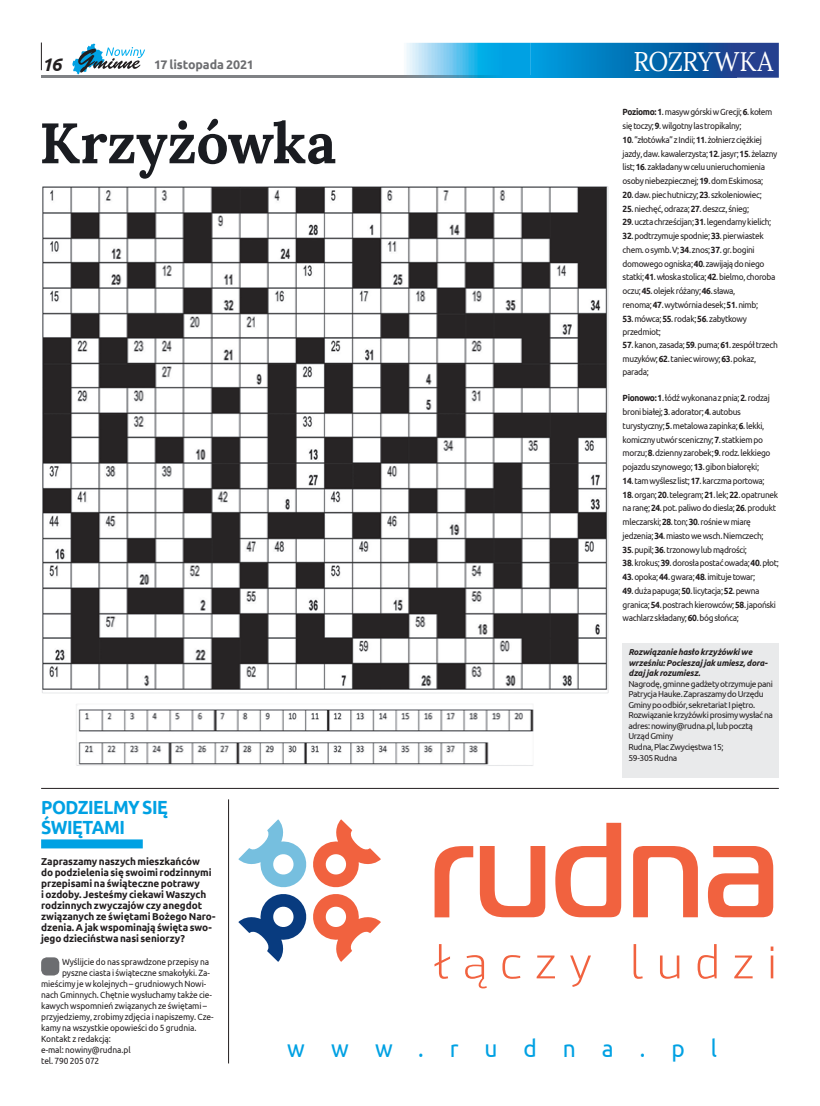
<style>
.page{position:relative;width:820px;height:1106px;background:#fff}
.page>*{position:absolute;margin:0;border:0;box-sizing:border-box;transform-origin:0 0}
.t1{font:700 56.9px "Lora";letter-spacing:-.005em;color:#1a1c21}
.t2{font:27px "Lora";letter-spacing:-.025em;color:#fff;scale:.93 1}
.t3{font:24.4px "Ubuntu";letter-spacing:1.14em;color:#00a1e3;scale:.93 1}
.t4{font:700 19px/20px "Ubuntu";letter-spacing:-.03em;color:#00a1e3;scale:.93 1}
.t5{font:italic 700 18.2px "Ubuntu";color:#231f20}
.t6{font:700 12.4px "Ubuntu";letter-spacing:-.01em;color:#6d6e71}
.t7{font:700 10px/11px "Ubuntu";letter-spacing:-.01em;color:#231f20}
.t8{font:9px/13.8px "Ubuntu";letter-spacing:-.04em;color:#231f20;scale:.93 1}
.t9{font:9px "Ubuntu";letter-spacing:-.01em;color:#231f20;scale:.93 1}
.t10{font:8.6px/10.6px "Ubuntu";letter-spacing:-.04em;color:#231f20}
.t11{font:italic 700 8.6px/10.6px "Ubuntu";letter-spacing:-.02em;color:#231f20}
.s1{font-weight:700}
</style>
<div class="page">
<hr style="left:41px;top:76px;width:695px;height:2px;background:#808285">
<svg style="left:41px;top:43px;width:1px;height:27px"></svg>
<svg style="left:72px;top:44px;width:73px;height:30px"></svg>
<svg style="left:404px;top:43px;width:126px;height:33px;background:#52bfeb"></svg>
<svg style="left:413px;top:76px;width:117px;height:2px"></svg>
<img style="left:530px;top:43px;width:248px;height:35px">
<img style="left:530px;top:76px;width:206px;height:2px">
<img style="left:42px;top:186px;width:566px;height:580px">
<div style="left:622px;top:643px;width:156px;height:134px;background:#e9eaeb"></div>
<hr style="left:41px;top:788px;width:737px;height:1px;background:#231f20">
<svg style="left:434px;top:846px;width:39px;height:71px"></svg>
<svg style="left:479px;top:846px;width:66px;height:71px"></svg>
<svg style="left:555px;top:822px;width:66px;height:95px"></svg>
<svg style="left:633px;top:846px;width:64px;height:71px"></svg>
<svg style="left:707px;top:846px;width:66px;height:71px"></svg>
<svg style="left:434px;top:944px;width:16px;height:34px"></svg>
<svg style="left:465px;top:955px;width:21px;height:33px"></svg>
<svg style="left:502px;top:955px;width:18px;height:23px"></svg>
<svg style="left:536px;top:955px;width:18px;height:23px"></svg>
<svg style="left:570px;top:955px;width:20px;height:32px"></svg>
<svg style="left:633px;top:944px;width:9px;height:34px"></svg>
<svg style="left:660px;top:955px;width:19px;height:23px"></svg>
<svg style="left:697px;top:944px;width:19px;height:34px"></svg>
<svg style="left:734px;top:955px;width:18px;height:23px"></svg>
<hr style="left:770px;top:955px;width:3px;height:23px;background:#f1623f">
<svg style="left:770px;top:946px;width:3px;height:4px"></svg>
<svg style="left:238px;top:819px;width:143px;height:142px"></svg>
<div style="left:41px;top:839px;width:102px;height:9px;background:#00a1e3"></div>
<div style="left:41px;top:957px;width:18px;height:18px;background:#6c6d70;border-radius:6px"></div>
<hr style="left:228px;top:799px;width:1px;height:264px;background:#231f20">
<h3 class="t5" style="left:42px;top:53px;width:21px">16</h3>
<h3 class="t6" style="left:154px;top:58px;width:101px">17 listopada 2021</h3>
<h2 class="t2" style="left:633px;top:41px;width:151px">ROZRYWKA</h2>
<h1 class="t1" style="left:39px;top:95px;width:298px">Krzyżówka</h1>
<p class="t8" style="left:622px;top:105px;width:162px"><span class="s1">Poziomo: 1</span>. masyw górski w Grecji; <span class="s1">6</span>. kołem się toczy; <span class="s1">9</span>. wilgotny las tropikalny;</p>
<p class="t8" style="left:622px;top:132px;width:168px"><span class="s1">10</span>. ”złotówka” z Indii; <span class="s1">11</span>. żołnierz ciężkiej jazdy, daw. kawalerzysta; <span class="s1">12</span>. jasyr; <span class="s1">15</span>. żelazny list; <span class="s1">16</span>. zakładany w celu unieruchomienia osoby niebezpiecznej; <span class="s1">19</span>. dom Eskimosa;</p>
<p class="t8" style="left:622px;top:187px;width:151px"><span class="s1">20</span>. daw. piec hutniczy; <span class="s1">23</span>. szkoleniowiec;</p>
<p class="t8" style="left:622px;top:201px;width:137px"><span class="s1">25</span>. niechęć, odraza; <span class="s1">27</span>. deszcz, śnieg;</p>
<p class="t8" style="left:622px;top:215px;width:161px"><span class="s1">29</span>. uczta chrześcijan; <span class="s1">31</span>. legendarny kielich;</p>
<p class="t8" style="left:622px;top:229px;width:166px"><span class="s1">32</span>. podtrzymuje spodnie; <span class="s1">33</span>. pierwiastek chem. o symb. V; <span class="s1">34</span>. znos; <span class="s1">37</span>. gr. bogini domowego ogniska; <span class="s1">40</span>. zawijają do niego statki; <span class="s1">41</span>. włoska stolica; <span class="s1">42</span>. bielmo, choroba oczu; <span class="s1">45</span>. olejek różany; <span class="s1">46</span>. sława,<br>renoma; <span class="s1">47</span>. wytwórnia desek; <span class="s1">51</span>. nimb;</p>
<p class="t8" style="left:622px;top:312px;width:135px;line-height:12.8px"><span class="s1">53</span>. mówca; <span class="s1">55</span>. rodak; <span class="s1">56</span>. zabytkowy przedmiot;</p>
<p class="t8" style="left:622px;top:338px;width:168px"><span class="s1">57</span>. kanon, zasada; <span class="s1">59</span>. puma; <span class="s1">61</span>. zespół trzech muzyków; <span class="s1">62</span>. taniec wirowy; <span class="s1">63</span>. pokaz,</p>
<p class="t8" style="left:622px;top:364px;width:30px">parada;</p>
<p class="t8" style="left:622px;top:391px;width:160px"><span class="s1">Pionowo: 1</span>. łódź wykonana z pnia; <span class="s1">2</span>. rodzaj broni białej; <span class="s1">3</span>. adorator; <span class="s1">4</span>. autobus turystyczny; <span class="s1">5</span>. metalowa zapinka; <span class="s1">6</span>. lekki, komiczny utwór sceniczny; <span class="s1">7</span>. statkiem po morzu; <span class="s1">8</span>. dzienny zarobek; <span class="s1">9</span>. rodz. lekkiego pojazdu szynowego; <span class="s1">13</span>. gibon białoręki;</p>
<p class="t8" style="left:622px;top:473px;width:154px"><span class="s1">14</span>. tam wyślesz list; <span class="s1">17</span>. karczma portowa;</p>
<p class="t8" style="left:622px;top:487px;width:169px"><span class="s1">18</span>. organ; <span class="s1">20</span>. telegram; <span class="s1">21</span>. lek; <span class="s1">22</span>. opatrunek na ranę; <span class="s1">24</span>. pot. paliwo do diesla; <span class="s1">26</span>. produkt mleczarski; <span class="s1">28</span>. ton; <span class="s1">30</span>. rośnie w miarę jedzenia; <span class="s1">34</span>. miasto we wsch. Niemczech;</p>
<p class="t8" style="left:622px;top:542px;width:135px"><span class="s1">35</span>. pupil; <span class="s1">36</span>. trzonowy lub mądrości;</p>
<p class="t8" style="left:622px;top:556px;width:169px"><span class="s1">38</span>. krokus; <span class="s1">39</span>. dorosła postać owada; <span class="s1">40</span>. płot;</p>
<p class="t8" style="left:622px;top:570px;width:144px"><span class="s1">43</span>. opoka; <span class="s1">44</span>. gwara; <span class="s1">48</span>. imituje towar;</p>
<p class="t8" style="left:622px;top:583px;width:166px"><span class="s1">49</span>. duża papuga; <span class="s1">50</span>. licytacja; <span class="s1">52</span>. pewna granica; <span class="s1">54</span>. postrach kierowców; <span class="s1">58</span>. japoński wachlarz składany; <span class="s1">60</span>. bóg słońca;</p>
<p class="t11" style="left:628px;top:646px;width:141px">Rozwiązanie hasło krzyżówki we wrześniu: Pocieszaj jak umiesz, dora&shy;dzaj jak rozumiesz.</p>
<p class="t10" style="left:628px;top:678px;width:146px">Nagrodę, gminne gadżety otrzymuje pani<br>Patrycja Hauke. Zapraszamy do Urzędu<br>Gminy po odbiór, sekretariat I piętro.<br>Rozwiązanie krzyżówki prosimy wysłać na adres: nowiny@rudna.pl, lub pocztą<br>Urząd Gminy<br>Rudna, Plac Zwycięstwa 15;<br>59-305 Rudna</p>
<h3 class="t4" style="left:41px;top:797px;width:138px">PODZIELMY SIĘ<br>ŚWIĘTAMI</h3>
<p class="t7" style="left:41px;top:856px;width:176px">Zapraszamy naszych mieszkańców<br>do podzielenia się swoimi rodzinnymi przepisami na świąteczne potrawy<br>i ozdoby. Jesteśmy ciekawi Waszych rodzinnych zwyczajów czy anegdot związanych ze świętami Bożego Naro&shy;dzenia. A jak wspominają święta swo&shy;jego dzieciństwa nasi seniorzy?</p>
<p class="t9" style="left:62px;top:955px;width:159px">Wyślijcie do nas sprawdzone przepisy na</p>
<p class="t9" style="left:62px;top:966px;width:160px">pyszne ciasta i świąteczne smakołyki. Za-</p>
<p class="t9" style="left:41px;top:977px;width:179px">mieścimy je w kolejnych – grudniowych Nowi-</p>
<p class="t9" style="left:41px;top:988px;width:185px">nach Gminnych. Chętnie wysłuchamy także cie-</p>
<p class="t9" style="left:41px;top:999px;width:180px">kawych wspomnień związanych ze świętami –</p>
<p class="t9" style="left:41px;top:1010px;width:187px">przyjedziemy, zrobimy zdjęcia i napiszemy. Cze-</p>
<p class="t9" style="left:41px;top:1021px;width:168px">kamy na wszystkie opowieści do 5 grudnia.</p>
<p class="t9" style="left:41px;top:1032px;width:76px">Kontakt z redakcją:</p>
<p class="t9" style="left:41px;top:1043px;width:98px">e-mal: nowiny@rudna.pl</p>
<p class="t9" style="left:41px;top:1054px;width:64px">tel. 790 205 072</p>
<h3 class="t3" style="left:287px;top:1033px;width:463px">www.rudna.pl</h3>
</div>
